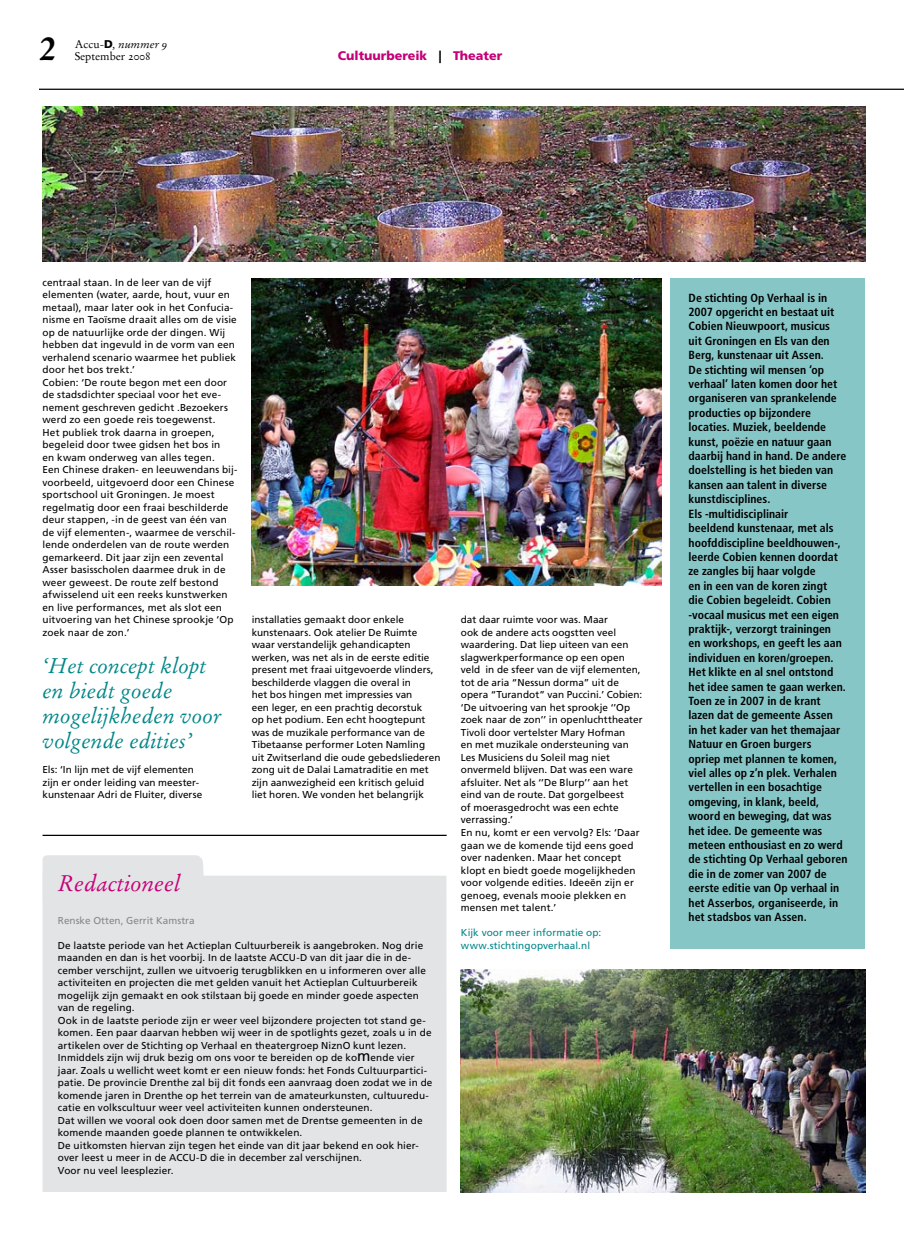
<style>
.page{position:relative;width:904px;height:1241px;background:#fff}
.page>*{position:absolute;margin:0;border:0;box-sizing:border-box;transform-origin:0 0}
.t1{font:700 33.75px "Stempel Garamond LT Std";color:#000}
.t2{font:italic 22.5px "Stempel Garamond LT Std";color:#c50078}
.t3{font:italic 21.25px/25px "Stempel Garamond LT Std";color:#008688}
.t4{font:900 12.5px "Frutiger LT Std";color:#c50078}
.t5{font:700 condensed 11.75px/14.4px "Frutiger LT Std";color:#000}
.t6{font:italic 11.25px "Stempel Garamond LT Std";color:#000}
.t7{font:11.25px "Stempel Garamond LT Std";color:#000}
.t8{font:10px/12.5px "Frutiger LT Std";letter-spacing:.01em;color:#000}
.t9{font:10px/12.5px "Frutiger LT Std";letter-spacing:.01em;color:#008688}
.t10{font:10px "Frutiger LT Std";color:#87888a}
.s1{font-style:normal}
.s2{font-family:"Frutiger LT Std";font-weight:900;font-style:normal}
.s3{color:#000}
.s4{font-size:15px}
</style>
<div class="page">
<hr style="left:39px;top:89px;width:865px;height:1px;background:#000">
<img style="left:252px;top:278px;width:409px;height:307px">
<div style="left:43px;top:855px;width:403px;height:336px;background:#e3e4e5"></div>
<hr style="left:43px;top:834px;width:403px;height:1px;background:#000">
<img style="left:461px;top:969px;width:404px;height:222px">
<div style="left:670px;top:278px;width:195px;height:670px;background:#87c6c7"></div>
<img style="left:43px;top:106px;width:822px;height:156px">
<h1 class="t1" style="left:39px;top:28px;width:18px">2</h1>
<p class="t6" style="left:75px;top:37px;width:94px"><span class="s1">Accu-</span><span class="s2">D</span>, nummer 9</p>
<p class="t7" style="left:75px;top:50px;width:77px">September 2008</p>
<p class="t4" style="left:338px;top:49px;width:166px">Cultuurbereik <span class="s3">|</span> Theater</p>
<p class="t8" style="left:43px;top:276px;width:196px">centraal staan. In de leer van de vijf elementen (water, aarde, hout, vuur en metaal), maar later ook in het Confucia&shy;nisme en Taoïsme draait alles om de visie op de natuurlijke orde der dingen. Wij hebben dat ingevuld in de vorm van een verhalend scenario waarmee het publiek door het bos trekt.’<br>Cobien: ‘De route begon met een door de stadsdichter speciaal voor het eve&shy;nement geschreven gedicht .Bezoekers werd zo een goede reis toegewenst.<br>Het publiek trok daarna in groepen, begeleid door twee gidsen het bos in<br>en kwam onderweg van alles tegen.<br>Een Chinese draken- en leeuwendans bij&shy;voorbeeld, uitgevoerd door een Chinese sportschool uit Groningen. Je moest regelmatig door een fraai beschilderde deur stappen, -in de geest van één van de vijf elementen-, waarmee de verschil&shy;lende onderdelen van de route werden gemarkeerd. Dit jaar zijn een zevental Asser basisscholen daarmee druk in de weer geweest. De route zelf bestond afwisselend uit een reeks kunstwerken en live performances, met als slot een uitvoering van het Chinese sprookje ‘Op zoek naar de zon.’</p>
<h3 class="t3" style="left:43px;top:653px;width:180px">‘Het concept klopt en biedt goede mogelijkheden voor volgende edities’</h3>
<p class="t8" style="left:43px;top:763px;width:161px">Els: ‘In lijn met de vijf elementen zijn er onder leiding van meester&shy;kunstenaar Adri de Fluiter, diverse</p>
<p class="t8" style="left:252px;top:613px;width:190px">installaties gemaakt door enkele kunstenaars. Ook atelier De Ruimte waar verstandelijk gehandicapten werken, was net als in de eerste editie present met fraai uitgevoerde vlinders, beschilderde vlaggen die overal in<br>het bos hingen met impressies van<br>een leger, en een prachtig decorstuk<br>op het podium. Een echt hoogtepunt was de muzikale performance van de Tibetaanse performer Loten Namling<br>uit Zwitserland die oude gebedsliederen zong uit de Dalai Lamatraditie en met zijn aanwezigheid een kritisch geluid liet horen. We vonden het belangrijk</p>
<h2 class="t2" style="left:58px;top:869px;width:124px">Redactioneel</h2>
<p class="t10" style="left:58px;top:914px;width:138px">Renske Otten, Gerrit Kamstra</p>
<p class="t8" style="left:58px;top:938px;width:376px">De laatste periode van het Actieplan Cultuurbereik is aangebroken. Nog drie maanden en dan is het voorbij. In de laatste ACCU-D van dit jaar die in de&shy;cember verschijnt, zullen we uitvoerig terugblikken en u informeren over alle activiteiten en projecten die met gelden vanuit het Actieplan Cultuurbereik mogelijk zijn gemaakt en ook stilstaan bij goede en minder goede aspecten van de regeling.<br>Ook in de laatste periode zijn er weer veel bijzondere projecten tot stand ge&shy;komen. Een paar daarvan hebben wij weer in de spotlights gezet, zoals u in de artikelen over de Stichting op Verhaal en theatergroep NiznO kunt lezen.<br>Inmiddels zijn wij druk bezig om ons voor te bereiden op de ko<span class="s4">m</span>ende vier jaar. Zoals u wellicht weet komt er een nieuw fonds: het Fonds Cultuurpartici&shy;patie. De provincie Drenthe zal bij dit fonds een aanvraag doen zodat we in de komende jaren in Drenthe op het terrein van de amateurkunsten, cultuuredu&shy;catie en volkscultuur weer veel activiteiten kunnen ondersteunen.<br>Dat willen we vooral ook doen door samen met de Drentse gemeenten in de komende maanden goede plannen te ontwikkelen.<br>De uitkomsten hiervan zijn tegen het einde van dit jaar bekend en ook hier&shy;over leest u meer in de ACCU-D die in december zal verschijnen.<br>Voor nu veel leesplezier.</p>
<p class="t8" style="left:461px;top:613px;width:183px">dat daar ruimte voor was. Maar<br>ook de andere acts oogstten veel waardering. Dat liep uiteen van een slagwerkperformance op een open veld in de sfeer van de vijf elementen, tot de aria “Nessun dorma” uit de opera “Turandot” van Puccini.’ Cobien: ‘De uitvoering van het sprookje ‘’Op zoek naar de zon’’ in openluchttheater Tivoli door vertelster Mary Hofman<br>en met muzikale ondersteuning van Les Musiciens du Soleil mag niet onvermeld blijven. Dat was een ware afsluiter. Net als ‘’De Blurp’’ aan het eind van de route. Dat gorgelbeest<br>of moerasgedrocht was een echte verrassing.’<br>En nu, komt er een vervolg? Els: ‘Daar gaan we de komende tijd eens goed over nadenken. Maar het concept klopt en biedt goede mogelijkheden voor volgende edities. Ideeën zijn er genoeg, evenals mooie plekken en mensen met talent.’</p>
<p class="t9" style="left:461px;top:926px;width:142px">Kijk voor meer informatie op: www.stichtingopverhaal.nl</p>
<p class="t5" style="left:688px;top:290px;width:160px">De stichting Op Verhaal is in<br>2007 opgericht en bestaat uit<br>Cobien Nieuwpoort, musicus<br>uit Groningen en Els van den<br>Berg, kunstenaar uit Assen.<br>De stichting wil mensen ‘op verhaal’ laten komen door het organiseren van sprankelende producties op bijzondere locaties. Muziek, beeldende kunst, poëzie en natuur gaan daarbij hand in hand. De andere doelstelling is het bieden van kansen aan talent in diverse kunstdisciplines.<br>Els -multidisciplinair<br>beeldend kunstenaar, met als hoofddiscipline beeldhouwen-, leerde Cobien kennen doordat ze zangles bij haar volgde<br>en in een van de koren zingt<br>die Cobien begeleidt. Cobien -vocaal musicus met een eigen praktijk-, verzorgt trainingen<br>en workshops, en geeft les aan individuen en koren/groepen.<br>Het klikte en al snel ontstond het idee samen te gaan werken.<br>Toen ze in 2007 in de krant lazen dat de gemeente Assen<br>in het kader van het themajaar<br>Natuur en Groen burgers<br>opriep met plannen te komen, viel alles op z’n plek. Verhalen vertellen in een bosachtige omgeving, in klank, beeld, woord en beweging, dat was het idee. De gemeente was meteen enthousiast en zo werd de stichting Op Verhaal geboren die in de zomer van 2007 de eerste editie van Op verhaal in het Asserbos, organiseerde, in het stadsbos van Assen.</p>
</div>
